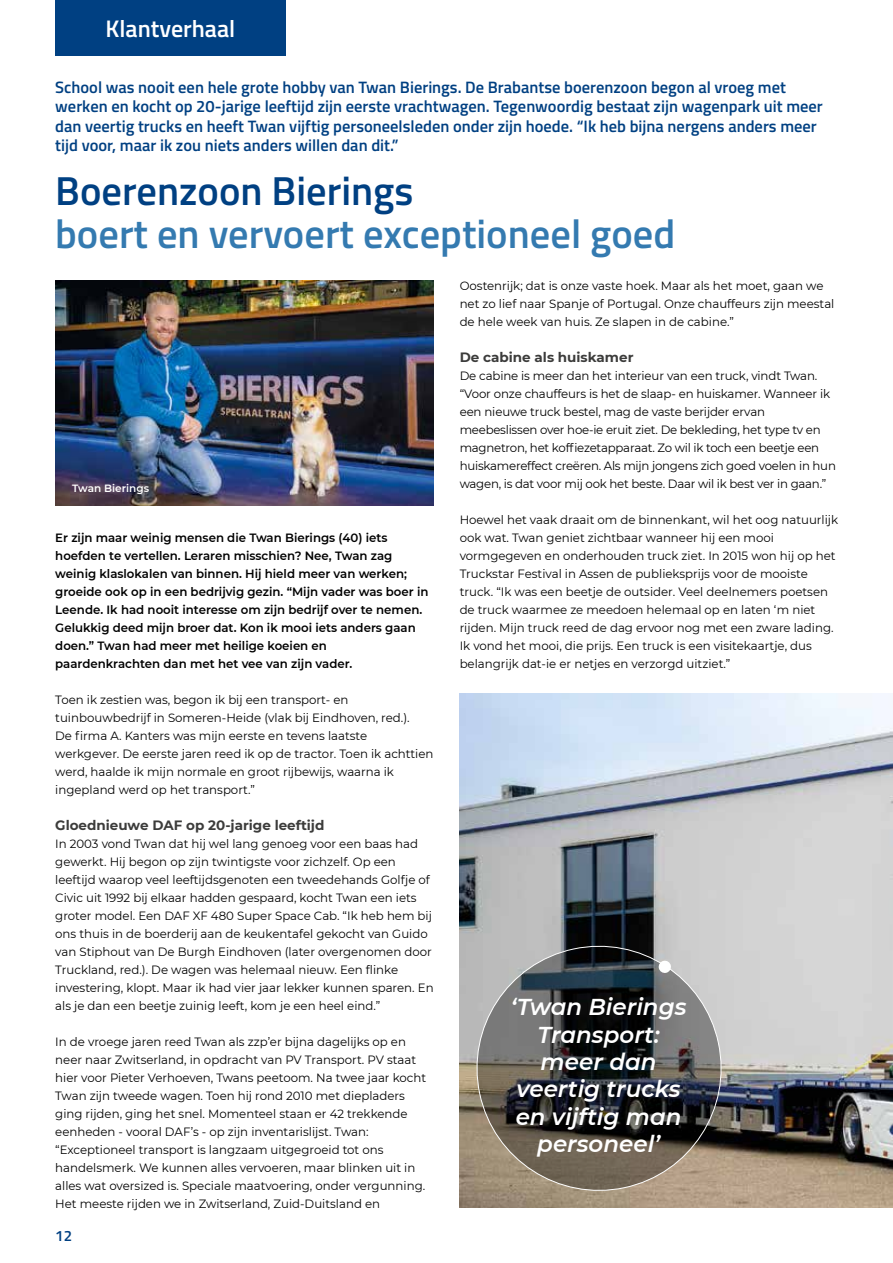
<style>
.page{position:relative;width:893px;height:1263px;background:#fff}
.page>*{position:absolute;margin:0;border:0;box-sizing:border-box;transform-origin:0 0}
.t1{font:600 40.5px "Titillium";color:#347ab0}
.t2{font:600 40.5px "Titillium";color:#004082}
.t3{font:600 24px "Titillium";color:#fff}
.t4{font:italic 600 22.95px/27.5px "Montserrat";color:#fff;text-align:center}
.t5{font:600 16.5px/19.5px "Titillium";color:#004082}
.t6{font:600 15px "Titillium";color:#004082}
.t7{font:700 13.5px "Montserrat";color:#3c3c3b}
.t8{font:12px/18px "Montserrat";color:#000}
.t9{font:12px/18px "Montserrat";letter-spacing:-.02em;color:#000}
.t10{font:600 12px/18px "Montserrat";color:#000}
.t11{font:600 10.5px "Montserrat";color:#fff}
</style>
<div class="page">
<div style="left:55px;top:0;width:231px;height:55px;background:#004082"></div>
<img style="left:460px;top:693px;width:433px;height:515px">
<svg style="left:465px;top:934px;width:267px;height:268px;background:#65635e"></svg>
<svg style="left:658px;top:960px;width:13px;height:13px"></svg>
<img style="left:55px;top:281px;width:379px;height:225px">
<h2 class="t3" style="left:105px;top:10px;width:131px">Klantverhaal</h2>
<p class="t5" style="left:55px;top:77px;width:769px">School was nooit een hele grote hobby van Twan Bierings. De Brabantse boerenzoon begon al vroeg met werken en kocht op 20-jarige leeftijd zijn eerste vrachtwagen. Tegenwoordig bestaat zijn wagenpark uit meer dan veertig trucks en heeft Twan vijftig personeelsleden onder zijn hoede. “Ik heb bijna nergens anders meer tijd voor, maar ik zou niets anders willen dan dit.”</p>
<h1 class="t2" style="left:55px;top:160px;width:360px">Boerenzoon Bierings</h1>
<h1 class="t1" style="left:55px;top:204px;width:622px">boert en vervoert exceptioneel goed</h1>
<p class="t11" style="left:72px;top:481px;width:78px">Twan Bierings</p>
<p class="t10" style="left:55px;top:528px;width:375px">Er zijn maar weinig mensen die Twan Bierings (40) iets hoefden te vertellen. Leraren misschien? Nee, Twan zag weinig klaslokalen van binnen. Hij hield meer van werken; groeide ook op in een bedrijvig gezin. “Mijn vader was boer in Leende. Ik had nooit interesse om zijn bedrijf over te nemen.<br>Gelukkig deed mijn broer dat. Kon ik mooi iets anders gaan doen.” Twan had meer met heilige koeien en paardenkrachten dan met het vee van zijn vader.</p>
<p class="t8" style="left:55px;top:690px;width:380px">Toen ik zestien was, begon ik bij een transport- en tuinbouwbedrijf in Someren-Heide (vlak bij Eindhoven, red.).<br>De firma A. Kanters was mijn eerste en tevens laatste werkgever. De eerste jaren reed ik op de tractor. Toen ik achttien werd, haalde ik mijn normale en groot rijbewijs, waarna ik ingepland werd op het transport.”</p>
<p class="t7" style="left:55px;top:815px;width:271px">Gloednieuwe DAF op 20-jarige leeftijd</p>
<p class="t8" style="left:55px;top:834px;width:380px">In 2003 vond Twan dat hij wel lang genoeg voor een baas had gewerkt. Hij begon op zijn twintigste voor zichzelf. Op een leeftijd waarop veel leeftijdsgenoten een tweedehands Golfje of Civic uit 1992 bij elkaar hadden gespaard, kocht Twan een iets groter model. Een DAF XF 480 Super Space Cab. “Ik heb hem bij ons thuis in de boerderij aan de keukentafel gekocht van Guido van Stiphout van De Burgh Eindhoven (later overgenomen door Truckland, red.). De wagen was helemaal nieuw. Een flinke investering, klopt. Maar ik had vier jaar lekker kunnen sparen. En als je dan een beetje zuinig leeft, kom je een heel eind.”</p>
<p class="t8" style="left:55px;top:1032px;width:372px">In de vroege jaren reed Twan als zzp’er bijna dagelijks op en neer naar Zwitserland, in opdracht van PV Transport. PV staat hier voor Pieter Verhoeven, Twans peetoom. Na twee jaar kocht Twan zijn tweede wagen. Toen hij rond 2010 met diepladers ging rijden, ging het snel. Momenteel staan er 42 trekkende eenheden - vooral DAF’s - op zijn inventarislijst. Twan: “Exceptioneel transport is langzaam uitgegroeid tot ons handelsmerk. We kunnen alles vervoeren, maar blinken uit in alles wat oversized is. Speciale maatvoering, onder vergunning.<br>Het meeste rijden we in Zwitserland, Zuid-Duitsland en</p>
<p class="t6" style="left:55px;top:1224px;width:18px">12</p>
<p class="t8" style="left:460px;top:276px;width:376px">Oostenrijk; dat is onze vaste hoek. Maar als het moet, gaan we net zo lief naar Spanje of Portugal. Onze chauffeurs zijn meestal de hele week van huis. Ze slapen in de cabine.”</p>
<p class="t7" style="left:460px;top:347px;width:175px">De cabine als huiskamer</p>
<p class="t9" style="left:460px;top:366px;width:378px">De cabine is meer dan het interieur van een truck, vindt Twan. “Voor onze chauffeurs is het de slaap- en huiskamer. Wanneer ik een nieuwe truck bestel, mag de vaste berijder ervan meebeslissen over hoe-ie eruit ziet. De bekleding, het type tv en magnetron, het koffiezetapparaat. Zo wil ik toch een beetje een huiskamereffect creëren. Als mijn jongens zich goed voelen in hun wagen, is dat voor mij ook het beste. Daar wil ik best ver in gaan.”</p>
<p class="t8" style="left:460px;top:510px;width:380px">Hoewel het vaak draait om de binnenkant, wil het oog natuurlijk ook wat. Twan geniet zichtbaar wanneer hij een mooi vormgegeven en onderhouden truck ziet. In 2015 won hij op het Truckstar Festival in Assen de publieksprijs voor de mooiste truck. “Ik was een beetje de outsider. Veel deelnemers poetsen de truck waarmee ze meedoen helemaal op en laten ‘m niet rijden. Mijn truck reed de dag ervoor nog met een zware lading.<br>Ik vond het mooi, die prijs. Een truck is een visitekaartje, dus belangrijk dat-ie er netjes en verzorgd uitziet.”</p>
<h3 class="t4" style="left:511px;top:992px;width:177px">‘Twan Bierings<br>Transport: meer dan veertig trucks en vijftig man personeel’</h3>
</div>
